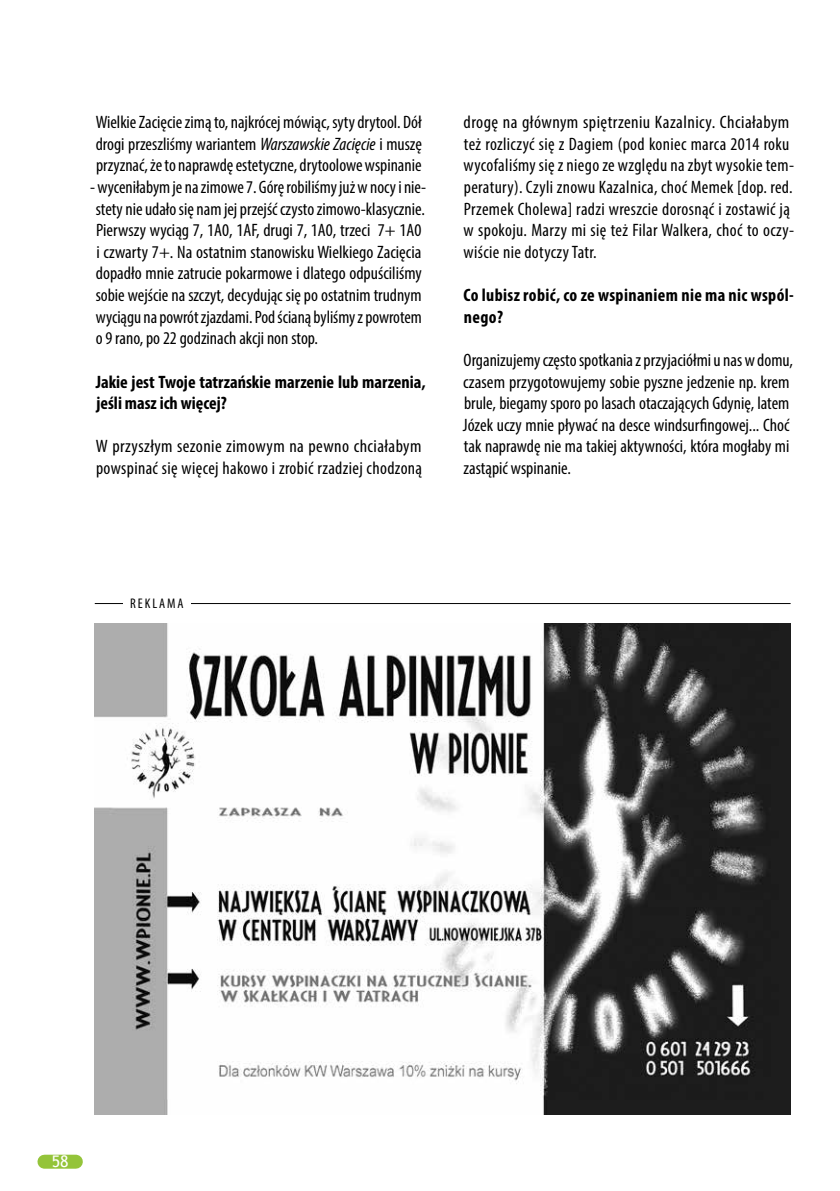
<style>
.page{position:relative;width:840px;height:1191px;background:#fff}
.page>*{position:absolute;margin:0;border:0;box-sizing:border-box;transform-origin:0 0}
.t1{font:condensed 18px/21.6px "Myriad Pro";color:#000}
.t2{font:condensed 18px/21.6px "Myriad Pro";letter-spacing:.02em;color:#000}
.t3{font:700 condensed 18px/21.6px "Myriad Pro";color:#000}
.t4{font:700 condensed 18px/21.6px "Myriad Pro";letter-spacing:.02em;color:#000}
.t5{font:16px "Trebuchet MS";color:#fff}
.t6{font:condensed 14px "Myriad Pro";letter-spacing:.14em;color:#000}
.s1{font-style:italic}
</style>
<div class="page">
<hr style="left:95px;top:603px;width:695px;height:1px;background:#000">
<div style="left:123px;top:592px;width:67px;height:21px;background:#fff"></div>
<img style="left:95px;top:623px;width:695px;height:491px">
<div style="left:44px;top:1154px;width:32px;height:14px;background:#94c43a"></div>
<p class="t1" style="left:96px;top:111px;width:327px;text-align:justify">Wielkie Zacięcie zimą to, najkrócej mówiąc, syty drytool. Dół drogi przeszliśmy wariantem <span class="s1">Warszawskie Zacięcie</span> i muszę przyznać, że to naprawdę estetyczne, drytoolowe wspinanie</p>
<p class="t1" style="left:96px;top:176px;width:332px;text-indent:-6px">- wyceniłabym je na zimowe 7. Górę robiliśmy już w nocy i nie&shy;stety nie udało się nam jej przejść czysto zimowo-klasycznie.<br>Pierwszy wyciąg 7, 1A0, 1AF, drugi 7, 1A0, trzeci 7+ 1A0 i czwarty 7+. Na ostatnim stanowisku Wielkiego Zacięcia dopadło mnie zatrucie pokarmowe i dlatego odpuściliśmy sobie wejście na szczyt, decydując się po ostatnim trudnym wyciągu na powrót zjazdami. Pod ścianą byliśmy z powrotem o 9 rano, po 22 godzinach akcji non stop.</p>
<p class="t3" style="left:96px;top:370px;width:331px">Jakie jest Twoje tatrzańskie marzenie lub marzenia, jeśli masz ich więcej?</p>
<p class="t2" style="left:96px;top:435px;width:328px">W przyszłym sezonie zimowym na pewno chciałabym powspinać się więcej hakowo i zrobić rzadziej chodzoną</p>
<p class="t2" style="left:463px;top:111px;width:332px">drogę na głównym spiętrzeniu Kazalnicy. Chciałabym też rozliczyć się z Dagiem (pod koniec marca 2014 roku wycofaliśmy się z niego ze względu na zbyt wysokie tem&shy;peratury). Czyli znowu Kazalnica, choć Memek [dop. red.<br>Przemek Cholewa] radzi wreszcie dorosnąć i zostawić ją w spokoju. Marzy mi się też Filar Walkera, choć to oczy&shy;wiście nie dotyczy Tatr.</p>
<p class="t4" style="left:463px;top:284px;width:332px">Co lubisz robić, co ze wspinaniem nie ma nic wspól&shy;nego?</p>
<p class="t1" style="left:462px;top:349px;width:331px">Organizujemy często spotkania z przyjaciółmi u nas w domu, czasem przygotowujemy sobie pyszne jedzenie np. krem brule, biegamy sporo po lasach otaczających Gdynię, latem Józek uczy mnie pływać na desce windsurfingowej... Choć tak naprawdę nie ma takiej aktywności, która mogłaby mi zastąpić wspinanie.</p>
<p class="t6" style="left:130px;top:595px;width:55px">REKLAMA</p>
<p class="t5" style="left:52px;top:1151px;width:18px">58</p>
</div>
